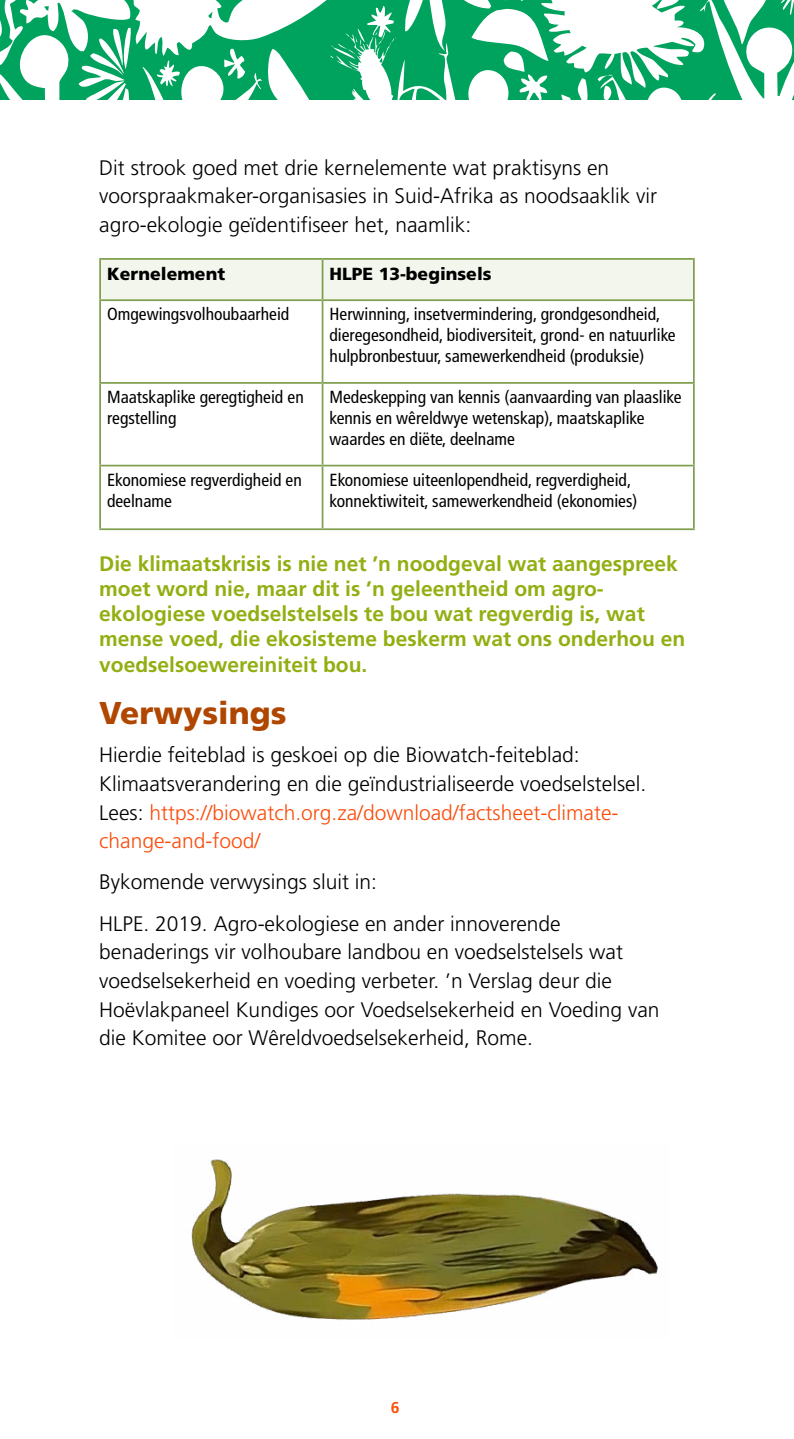
<style>
.page{position:relative;width:794px;height:1439px;background:#fff}
.page>*{position:absolute;margin:0;border:0;box-sizing:border-box;transform-origin:0 0}
.t1{font:900 31.5px "Frutiger";color:#af4700}
.t2{font:300 21px/28.7px "Frutiger";color:#000}
.t3{font:700 21px/25.2px "Frutiger";color:#91af12}
.t4{font:condensed 17.5px/21px "Frutiger";color:#000}
.t5{font:900 17.5px "Frutiger";color:#000}
.t6{font:700 15.75px "Frutiger";color:#fd5109}
.s1{color:#fb4c09}
</style>
<div class="page">
<svg style="left:0;top:0;width:126px;height:100px"></svg>
<svg style="left:126px;top:0;width:668px;height:100px;fill:#00a35e"></svg>
<div style="left:101px;top:260px;width:592px;height:39px;background:#f2f6ed"></div>
<hr style="left:99px;top:260px;width:2px;height:39px;background:#80a04f">
<hr style="left:99px;top:258px;width:223px;height:2px;background:#80a04f">
<hr style="left:322px;top:258px;width:372px;height:2px;background:#80a04f">
<hr style="left:322px;top:260px;width:1px;height:39px;background:#80a04f">
<hr style="left:693px;top:260px;width:1px;height:39px;background:#80a04f">
<hr style="left:99px;top:301px;width:2px;height:81px;background:#80a04f">
<hr style="left:99px;top:384px;width:2px;height:81px;background:#80a04f">
<hr style="left:99px;top:466px;width:2px;height:62px;background:#80a04f">
<hr style="left:99px;top:299px;width:223px;height:2px;background:#80a04f">
<hr style="left:322px;top:299px;width:372px;height:2px;background:#80a04f">
<hr style="left:322px;top:301px;width:1px;height:81px;background:#80a04f">
<hr style="left:693px;top:301px;width:1px;height:81px;background:#80a04f">
<hr style="left:322px;top:384px;width:1px;height:81px;background:#80a04f">
<hr style="left:693px;top:384px;width:1px;height:81px;background:#80a04f">
<hr style="left:322px;top:466px;width:1px;height:62px;background:#80a04f">
<hr style="left:693px;top:466px;width:1px;height:62px;background:#80a04f">
<hr style="left:99px;top:382px;width:223px;height:2px;background:#80a04f">
<hr style="left:322px;top:382px;width:372px;height:2px;background:#80a04f">
<hr style="left:99px;top:465px;width:223px;height:1px;background:#80a04f">
<hr style="left:322px;top:465px;width:372px;height:1px;background:#80a04f">
<hr style="left:99px;top:528px;width:223px;height:2px;background:#80a04f">
<hr style="left:322px;top:528px;width:372px;height:2px;background:#80a04f">
<img style="left:191px;top:1159px;width:467px;height:161px">
<p class="t2" style="left:99px;top:153px;width:559px">Dit strook goed met drie kernelemente wat praktisyns en voorspraakmaker-organisasies in Suid-Afrika as noodsaaklik vir agro-ekologie geïdentifiseer het, naamlik:</p>
<p class="t5" style="left:107px;top:263px;width:119px">Kernelement</p>
<p class="t5" style="left:329px;top:263px;width:163px">HLPE 13-beginsels</p>
<p class="t4" style="left:107px;top:304px;width:184px">Omgewingsvolhoubaarheid</p>
<p class="t4" style="left:329px;top:304px;width:347px">Herwinning, insetvermindering, grondgesondheid, dieregesondheid, biodiversiteit, grond- en natuurlike hulpbronbestuur, samewerkendheid (produksie)</p>
<p class="t4" style="left:107px;top:386px;width:198px">Maatskaplike geregtigheid en regstelling</p>
<p class="t4" style="left:329px;top:386px;width:353px">Medeskepping van kennis (aanvaarding van plaaslike kennis en wêreldwye wetenskap), maatskaplike waardes en diëte, deelname</p>
<p class="t4" style="left:107px;top:469px;width:196px">Ekonomiese regverdigheid en deelname</p>
<p class="t4" style="left:329px;top:469px;width:309px">Ekonomiese uiteenlopendheid, regverdigheid, konnektiwiteit, samewerkendheid (ekonomies)</p>
<p class="t3" style="left:99px;top:551px;width:587px">Die klimaatskrisis is nie net ’n noodgeval wat aangespreek moet word nie, maar dit is ’n geleentheid om agro&shy;ekologiese voedselstelsels te bou wat regverdig is, wat mense voed, die ekosisteme beskerm wat ons onderhou en voedselsoewereiniteit bou.</p>
<h1 class="t1" style="left:99px;top:693px;width:189px">Verwysings</h1>
<p class="t2" style="left:99px;top:741px;width:548px">Hierdie feiteblad is geskoei op die Biowatch-feiteblad:<br>Klimaatsverandering en die geïndustrialiseerde voedselstelsel.<br>Lees: <span class="s1">https://biowatch.org.za/download/factsheet-climate&shy;change-and-food/</span></p>
<p class="t2" style="left:99px;top:862px;width:463px;line-height:41.1px">Bykomende verwysings sluit in:<br>HLPE. 2019. Agro-ekologiese en ander innoverende</p>
<p class="t2" style="left:99px;top:938px;width:562px">benaderings vir volhoubare landbou en voedselstelsels wat voedselsekerheid en voeding verbeter. ’n Verslag deur die Hoëvlakpaneel Kundiges oor Voedselsekerheid en Voeding van die Komitee oor Wêreldvoedselsekerheid, Rome.</p>
<p class="t6" style="left:391px;top:1398px;width:10px">6</p>
</div>
